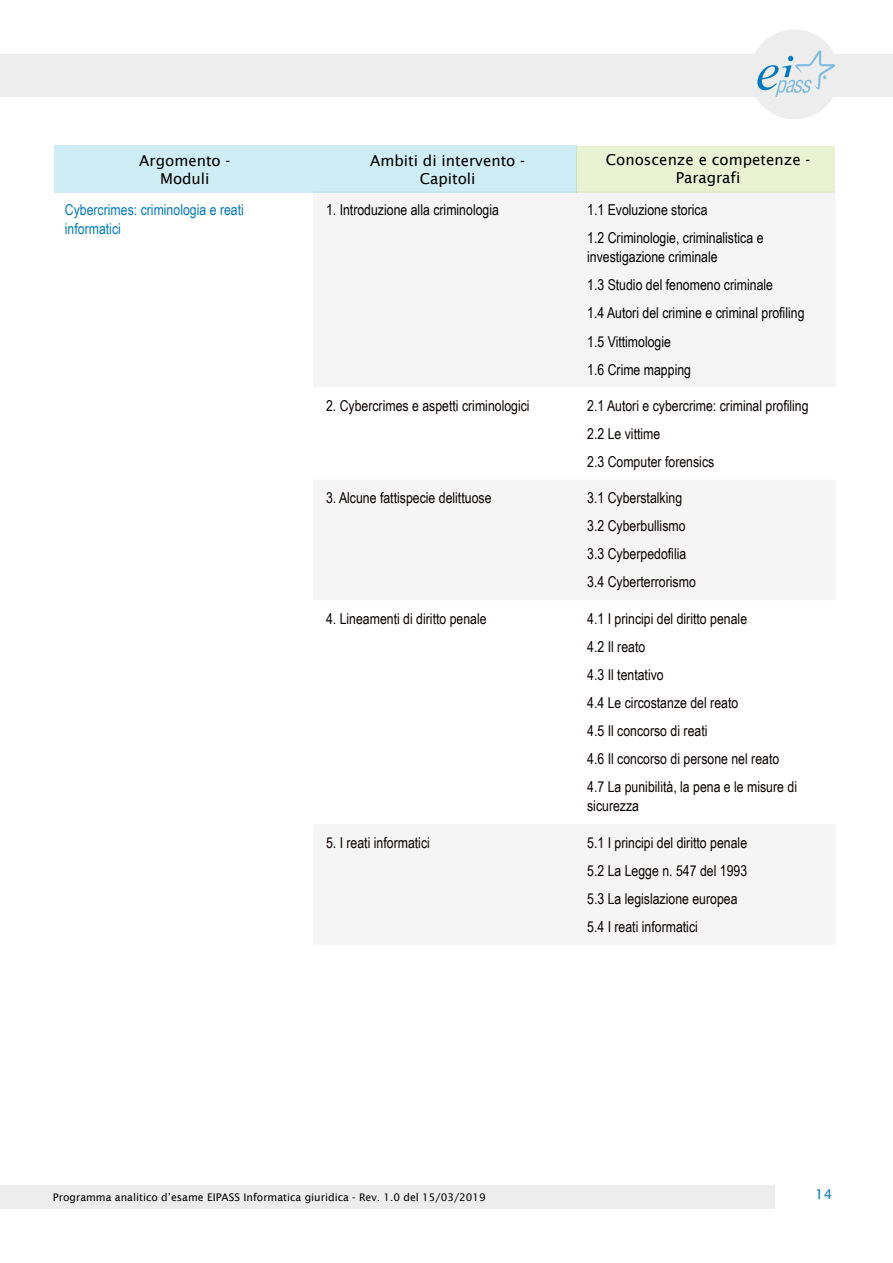
<style>
.page{position:relative;width:893px;height:1263px;background:#fff}
.page>*{position:absolute;margin:0;border:0;box-sizing:border-box;transform-origin:0 0}
.t1{font:15px/28px "Arial Narrow";color:#0b0000}
.t2{font:15px/28px "Arial Narrow";color:#000}
.t3{font:15px/18px "Lucida Sans";color:#000;text-align:center}
.t4{font:15px/19.5px "Arial Narrow";color:#0078bf}
.t5{font:13.5px "Lucida Sans";color:#0077c1}
.t6{font:10.5px "Lucida Sans";color:#000}
</style>
<div class="page">
<div style="left:0;top:54px;width:893px;height:43px;background:#ededee"></div>
<div style="left:749px;top:29px;width:90px;height:90px;background:#ededee;border-radius:50%"></div>
<div style="left:0;top:1185px;width:774px;height:24px;background:#ededee"></div>
<svg style="left:757px;top:50px;width:78px;height:47px"></svg>
<svg style="left:313px;top:192px;width:522px;height:1px"></svg>
<div style="left:54px;top:145px;width:522px;height:47px;background:#cfedf4"></div>
<div style="left:576px;top:146px;width:259px;height:46px;background:#e9f2d3"></div>
<p class="t3" style="left:139px;top:151px;width:93px">Argomento -<br>Moduli</p>
<p class="t3" style="left:370px;top:151px;width:156px">Ambiti di intervento -<br>Capitoli</p>
<p class="t3" style="left:606px;top:150px;width:206px">Conoscenze e competenze -<br>Paragrafi</p>
<p class="t4" style="left:65px;top:199px;width:181px">Cybercrimes: criminologia e reati informatici</p>
<p class="t2" style="left:326px;top:195px;width:174px">1. Introduzione alla criminologia</p>
<p class="t2" style="left:587px;top:195px;width:178px">1.1 Evoluzione storica<br>1.2 Criminologie, criminalistica e</p>
<p class="t2" style="left:587px;top:243px;width:219px">investigazione criminale<br>1.3 Studio del fenomeno criminale<br>1.4 Autori del crimine e criminal profiling<br>1.5 Vittimologie<br>1.6 Crime mapping</p>
<p class="t1" style="left:326px;top:391px;width:205px">2. Cybercrimes e aspetti criminologici</p>
<p class="t1" style="left:587px;top:391px;width:223px">2.1 Autori e cybercrime: criminal profiling<br>2.2 Le vittime<br>2.3 Computer forensics</p>
<p class="t1" style="left:326px;top:483px;width:167px">3. Alcune fattispecie delittuose</p>
<p class="t1" style="left:587px;top:483px;width:110px">3.1 Cyberstalking<br>3.2 Cyberbullismo<br>3.3 Cyberpedofilia<br>3.4 Cyberterrorismo</p>
<p class="t1" style="left:326px;top:604px;width:162px">4. Lineamenti di diritto penale</p>
<p class="t1" style="left:587px;top:604px;width:211px">4.1 I principi del diritto penale<br>4.2 Il reato<br>4.3 Il tentativo<br>4.4 Le circostanze del reato<br>4.5 Il concorso di reati<br>4.6 Il concorso di persone nel reato<br>4.7 La punibilità, la pena e le misure di</p>
<p class="t1" style="left:587px;top:791px;width:53px">sicurezza</p>
<p class="t1" style="left:326px;top:828px;width:105px">5. I reati informatici</p>
<p class="t1" style="left:587px;top:828px;width:162px">5.1 I principi del diritto penale<br>5.2 La Legge n. 547 del 1993<br>5.3 La legislazione europea<br>5.4 I reati informatici</p>
<p class="t6" style="left:53px;top:1191px;width:434px">Programma analitico d’esame EIPASS Informatica giuridica - Rev. 1.0 del 15/03/2019</p>
<p class="t5" style="left:815px;top:1186px;width:19px">14</p>
</div>
